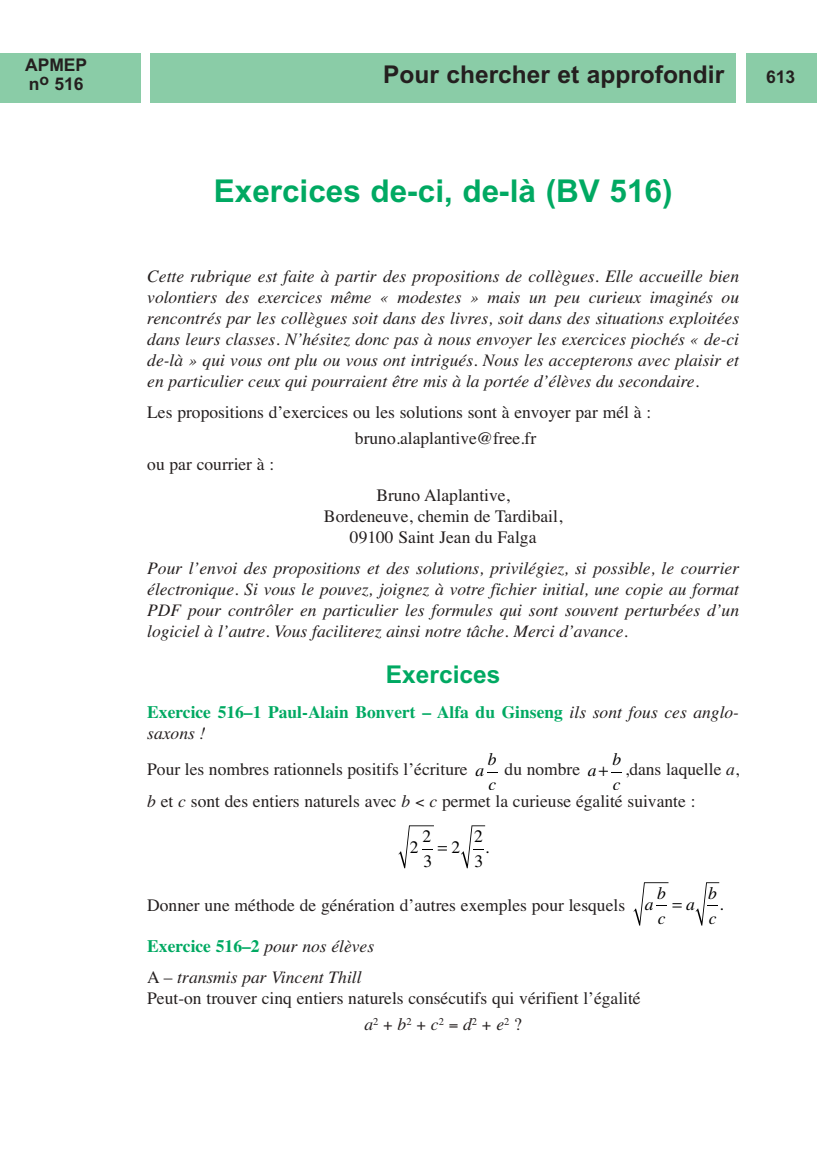
<style>
.page{position:relative;width:817px;height:1161px;background:#fff}
.page>*{position:absolute;margin:0;border:0;box-sizing:border-box;transform-origin:0 0}
.t1{font:700 31.5px "Arial";color:#00a962}
.t2{font:700 24.5px "Arial";color:#241f1f}
.t3{font:700 24.5px "Arial";color:#00a962}
.t4{font:italic 17.5px/21px "Times";color:#241f1f;text-align:justify}
.t5{font:17.5px/21px "Times";color:#241f1f}
.t6{font:700 17.5px/21px "Times";color:#00a962}
.t7{font:700 17.5px/19.6px "Arial";color:#241f1f}
.t8{font:italic 17.5px/24.8px "Times";color:#000}
.t9{font:17.5px/24.8px "Times";color:#000}
.s1{font-weight:400;font-style:italic;color:#241f1f}
.s2{font-style:italic;color:#000}
.s3{font-style:italic}
.s4{font-weight:700;font-style:normal;color:#00a962}
.s5{font-style:normal}
</style>
<div class="page">
<svg style="left:461px;top:825px;width:24px;height:43px"></svg>
<svg style="left:695px;top:882px;width:24px;height:43px"></svg>
<div style="left:150px;top:53px;width:586px;height:50px;background:#8acca7"></div>
<div style="left:746px;top:53px;width:71px;height:50px;background:#8acca7"></div>
<div style="left:0;top:53px;width:141px;height:50px;background:#8acca7"></div>
<svg style="left:398px;top:825px;width:36px;height:43px"></svg>
<svg style="left:633px;top:882px;width:36px;height:43px"></svg>
<p class="t7" style="left:25px;top:55px;width:64px">APMEP n<sup>o</sup> 516</p>
<h2 class="t2" style="left:383px;top:60px;width:343px">Pour chercher et approfondir</h2>
<p class="t7" style="left:766px;top:67px;width:31px">613</p>
<h1 class="t1" style="left:214px;top:172px;width:460px">Exercices de-ci, de-là (BV 516)</h1>
<p class="t4" style="left:147px;top:265px;width:593px">Cette rubrique est faite à partir des propositions de collègues. Elle accueille bien volontiers des exercices même « modestes » mais un peu curieux imaginés ou rencontrés par les collègues soit dans des livres, soit dans des situations exploitées dans leurs classes. N’hésitez donc pas à nous envoyer les exercices piochés « de-ci de-là » qui vous ont plu ou vous ont intrigués. Nous les accepterons avec plaisir et en particulier ceux qui pourraient être mis à la portée d’élèves du secondaire.</p>
<p class="t5" style="left:147px;top:401px;width:505px">Les propositions d’exercices ou les solutions sont à envoyer par mél à :</p>
<p class="t5" style="left:355px;top:427px;width:183px">bruno.alaplantive@free.fr</p>
<p class="t5" style="left:147px;top:453px;width:129px">ou par courrier à :</p>
<p class="t5" style="left:324px;top:484px;width:240px;text-align:center">Bruno Alaplantive,<br>Bordeneuve, chemin de Tardibail,<br>09100 Saint Jean du Falga</p>
<p class="t4" style="left:147px;top:557px;width:593px">Pour l’envoi des propositions et des solutions, privilégiez, si possible, le courrier électronique. Si vous le pouvez, joignez à votre fichier initial, une copie au format PDF pour contrôler en particulier les formules qui sont souvent perturbées d’un logiciel à l’autre. Vous faciliterez ainsi notre tâche. Merci d’avance.</p>
<h2 class="t3" style="left:386px;top:660px;width:116px">Exercices</h2>
<p class="t6" style="left:147px;top:701px;width:593px">Exercice 516–1 Paul-Alain Bonvert – Alfa du Ginseng <span class="s1">ils sont fous ces anglo&shy;saxons !</span></p>
<p class="t5" style="left:147px;top:758px;width:338px">Pour les nombres rationnels positifs l’écriture <span class="s2">a</span></p>
<p class="t5" style="left:505px;top:758px;width:94px">du nombre <span class="s2">a</span></p>
<p class="t8" style="left:488px;top:748px;width:10px">b c</p>
<p class="t8" style="left:612px;top:748px;width:10px">b c</p>
<p class="t5" style="left:147px;top:753px;width:593px;line-height:31.5px;text-indent:478px">,dans laquelle <span class="s3">a</span>, <span class="s3">b</span> et <span class="s3">c</span> sont des entiers naturels avec <span class="s3">b c</span> permet la curieuse égalité suivante :</p>
<p class="t9" style="left:410px;top:836px;width:10px">2</p>
<p class="t9" style="left:422px;top:825px;width:11px">2<br>3</p>
<p class="t9" style="left:451px;top:836px;width:10px">2</p>
<p class="t9" style="left:474px;top:825px;width:11px">2<br>3</p>
<p class="t9" style="left:485px;top:836px;width:6px">.</p>
<p class="t8" style="left:657px;top:883px;width:10px">b c</p>
<p class="t5" style="left:147px;top:894px;width:479px">Donner une méthode de génération d’autres exemples pour lesquels</p>
<p class="t4" style="left:147px;top:931px;width:228px;line-height:31px"><span class="s4">Exercice 516–2</span> pour nos élèves<br><span class="s5">A –</span> transmis par Vincent Thill</p>
<p class="t5" style="left:364px;top:985px;width:278px;line-height:25.9px;text-indent:-217px">Peut-on trouver cinq entiers naturels consécutifs qui vérifient l’égalité <span class="s3">a</span><sup>2</sup> <span class="s3">b</span><sup>2</sup> <span class="s3">c</span><sup>2</sup> <span class="s3">d</span><sup>2</sup> <span class="s3">e</span><sup>2</sup> ?</p>
<p class="t8" style="left:645px;top:893px;width:10px">a</p>
<p class="t8" style="left:686px;top:893px;width:10px">a</p>
<p class="t8" style="left:708px;top:883px;width:10px">b c</p>
<p class="t9" style="left:720px;top:894px;width:6px">.</p>
</div>
